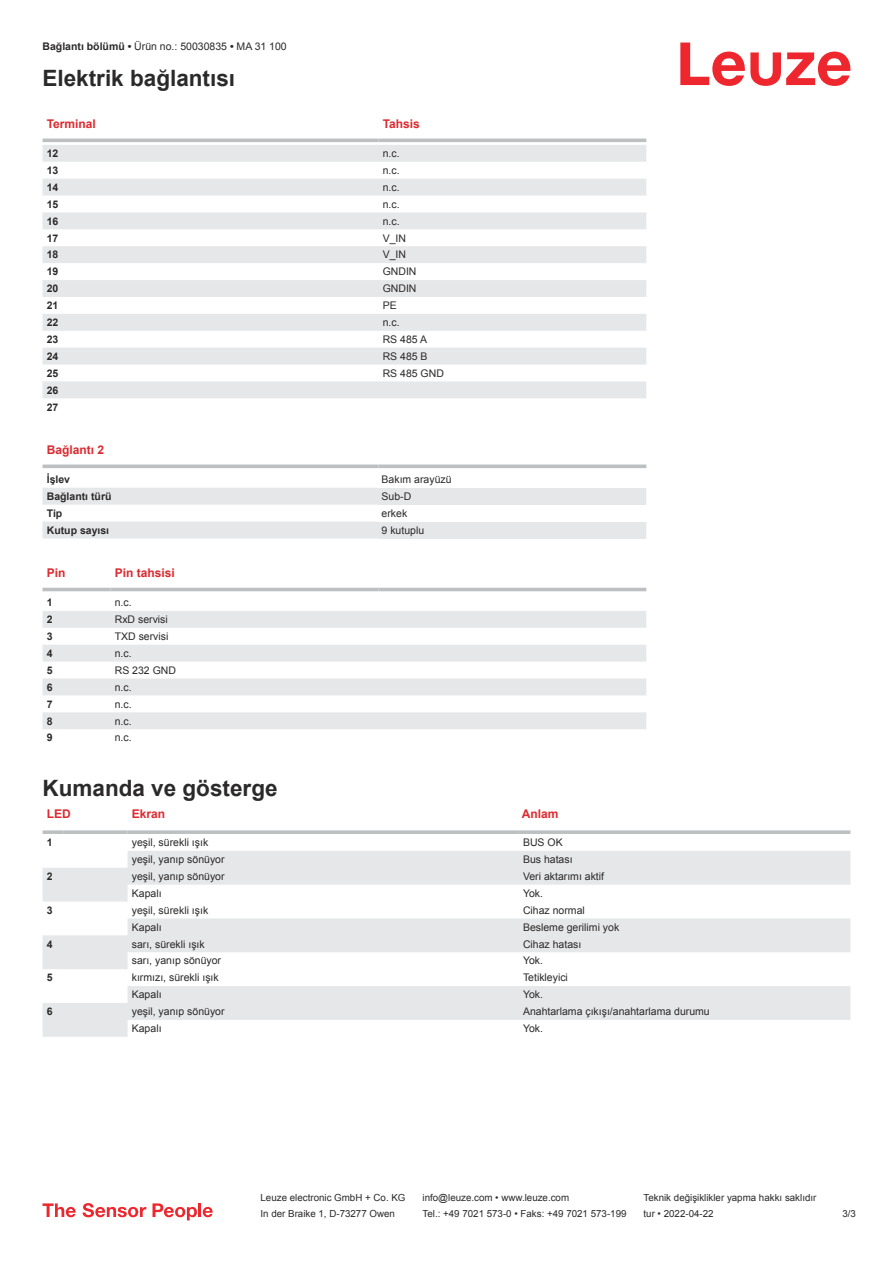
<style>
.page{position:relative;width:893px;height:1263px;background:#fff}
.page>*{position:absolute;margin:0;border:0;box-sizing:border-box;transform-origin:0 0}
.t1{font:700 22.5px "Arial";color:#2b292a}
.t2{font:700 12px "Arial";color:#db2a30}
.t3{font:10.5px "Arial";color:#2b292a}
.t4{font:700 10.5px/17px "Arial";color:#2b292a}
.t5{font:9.75px "Arial";color:#2b292a}
.s1{font-weight:700}
</style>
<div class="page">
<svg style="left:680px;top:43px;width:170px;height:43px"></svg>
<svg style="left:43px;top:145px;width:603px;height:253px;fill:#e6e7e9"></svg>
<hr style="left:43px;top:139px;width:335px;height:3px;background:#bdbfc1">
<hr style="left:378px;top:139px;width:268px;height:3px;background:#bdbfc1">
<svg style="left:43px;top:488px;width:335px;height:50px"></svg>
<svg style="left:43px;top:464px;width:335px;height:4px"></svg>
<svg style="left:378px;top:464px;width:268px;height:4px"></svg>
<div style="left:378px;top:488px;width:268px;height:17px;background:#e6e7e9"></div>
<div style="left:378px;top:521px;width:268px;height:17px;background:#e6e7e9"></div>
<svg style="left:43px;top:587px;width:603px;height:5px"></svg>
<svg style="left:43px;top:611px;width:603px;height:118px;fill:#e6e7e9"></svg>
<hr style="left:43px;top:588px;width:68px;height:3px;background:#bdbfc1">
<hr style="left:111px;top:588px;width:267px;height:3px;background:#bdbfc1">
<hr style="left:378px;top:588px;width:268px;height:3px;background:#bdbfc1">
<svg style="left:43px;top:851px;width:807px;height:186px;fill:#e6e7e9"></svg>
<svg style="left:43px;top:830px;width:21px;height:4px"></svg>
<svg style="left:64px;top:830px;width:64px;height:4px"></svg>
<svg style="left:128px;top:830px;width:391px;height:4px;background:#c3c5c7"></svg>
<svg style="left:519px;top:830px;width:331px;height:4px"></svg>
<svg style="left:43px;top:1203px;width:33px;height:14px"></svg>
<svg style="left:83px;top:1203px;width:63px;height:14px"></svg>
<svg style="left:153px;top:1203px;width:44px;height:17px"></svg>
<hr style="left:198px;top:1203px;width:3px;height:14px;background:#ed272d">
<svg style="left:203px;top:1207px;width:10px;height:10px"></svg>
<p class="t3" style="left:43px;top:43px;width:246px"><span class="s1">Bağlantı bölümü •</span> Ürün no.: 50030835 <span class="s1">•</span> MA 31 100</p>
<h1 class="t1" style="left:43px;top:63px;width:194px">Elektrik bağlantısı</h1>
<p class="t2" style="left:47px;top:115px;width:51px">Terminal</p>
<p class="t2" style="left:383px;top:117px;width:39px">Tahsis</p>
<p class="t4" style="left:47px;top:145px;width:13px">12</p>
<p class="t3" style="left:383px;top:149px;width:18px">n.c.</p>
<p class="t4" style="left:47px;top:162px;width:13px">13</p>
<p class="t3" style="left:383px;top:166px;width:18px">n.c.</p>
<p class="t4" style="left:47px;top:179px;width:13px">14</p>
<p class="t3" style="left:383px;top:183px;width:18px">n.c.</p>
<p class="t4" style="left:47px;top:196px;width:13px">15</p>
<p class="t3" style="left:383px;top:200px;width:18px">n.c.</p>
<p class="t4" style="left:47px;top:213px;width:13px">16</p>
<p class="t3" style="left:383px;top:217px;width:18px">n.c.</p>
<p class="t4" style="left:47px;top:229px;width:13px">17</p>
<p class="t3" style="left:383px;top:234px;width:25px">V_IN</p>
<p class="t4" style="left:47px;top:246px;width:13px">18</p>
<p class="t3" style="left:383px;top:251px;width:25px">V_IN</p>
<p class="t4" style="left:47px;top:263px;width:13px">19</p>
<p class="t3" style="left:383px;top:268px;width:35px">GNDIN</p>
<p class="t4" style="left:47px;top:280px;width:13px">20</p>
<p class="t3" style="left:383px;top:285px;width:35px">GNDIN</p>
<p class="t4" style="left:47px;top:297px;width:13px">21</p>
<p class="t3" style="left:383px;top:301px;width:16px">PE</p>
<p class="t4" style="left:47px;top:314px;width:13px">22</p>
<p class="t3" style="left:383px;top:318px;width:18px">n.c.</p>
<p class="t4" style="left:47px;top:331px;width:13px">23</p>
<p class="t3" style="left:383px;top:335px;width:46px">RS 485 A</p>
<p class="t4" style="left:47px;top:348px;width:13px">24</p>
<p class="t3" style="left:383px;top:352px;width:46px">RS 485 B</p>
<p class="t4" style="left:47px;top:365px;width:13px">25</p>
<p class="t3" style="left:383px;top:369px;width:63px">RS 485 GND</p>
<p class="t4" style="left:47px;top:382px;width:13px">26<br>27</p>
<p class="t2" style="left:47px;top:441px;width:59px">Bağlantı 2</p>
<p class="t4" style="left:47px;top:471px;width:25px">İşlev</p>
<p class="t3" style="left:382px;top:472px;width:72px">Bakım arayüzü</p>
<p class="t4" style="left:47px;top:488px;width:66px">Bağlantı türü</p>
<p class="t3" style="left:382px;top:492px;width:31px">Sub-D</p>
<p class="t4" style="left:47px;top:505px;width:17px">Tip</p>
<p class="t3" style="left:382px;top:509px;width:27px">erkek</p>
<p class="t4" style="left:47px;top:522px;width:64px">Kutup sayısı</p>
<p class="t3" style="left:382px;top:523px;width:44px">9 kutuplu</p>
<p class="t2" style="left:47px;top:566px;width:20px">Pin</p>
<p class="t2" style="left:115px;top:564px;width:62px">Pin tahsisi</p>
<p class="t4" style="left:47px;top:594px;width:7px">1</p>
<p class="t3" style="left:115px;top:598px;width:18px">n.c.</p>
<p class="t4" style="left:47px;top:611px;width:7px">2</p>
<p class="t3" style="left:115px;top:612px;width:55px">RxD servisi</p>
<p class="t4" style="left:47px;top:628px;width:7px">3</p>
<p class="t3" style="left:115px;top:629px;width:55px">TXD servisi</p>
<p class="t4" style="left:47px;top:645px;width:7px">4</p>
<p class="t3" style="left:115px;top:649px;width:18px">n.c.</p>
<p class="t4" style="left:47px;top:662px;width:7px">5</p>
<p class="t3" style="left:115px;top:666px;width:63px">RS 232 GND</p>
<p class="t4" style="left:47px;top:679px;width:7px">6</p>
<p class="t3" style="left:115px;top:683px;width:18px">n.c.</p>
<p class="t4" style="left:47px;top:695px;width:7px">7</p>
<p class="t3" style="left:115px;top:700px;width:18px">n.c.</p>
<p class="t4" style="left:47px;top:712px;width:7px">8</p>
<p class="t3" style="left:115px;top:717px;width:18px">n.c.</p>
<p class="t4" style="left:47px;top:729px;width:7px">9</p>
<p class="t3" style="left:115px;top:734px;width:18px">n.c.</p>
<h1 class="t1" style="left:43px;top:772px;width:237px">Kumanda ve gösterge</h1>
<p class="t2" style="left:47px;top:807px;width:25px">LED</p>
<p class="t2" style="left:132px;top:807px;width:35px">Ekran</p>
<p class="t2" style="left:522px;top:805px;width:38px">Anlam</p>
<p class="t4" style="left:47px;top:834px;width:7px">1</p>
<p class="t3" style="left:132px;top:835px;width:78px">yeşil, sürekli ışık</p>
<p class="t3" style="left:523px;top:838px;width:41px">BUS OK</p>
<p class="t3" style="left:132px;top:852px;width:94px">yeşil, yanıp sönüyor</p>
<p class="t3" style="left:523px;top:852px;width:51px">Bus hatası</p>
<p class="t4" style="left:47px;top:868px;width:7px">2</p>
<p class="t3" style="left:132px;top:869px;width:94px">yeşil, yanıp sönüyor</p>
<p class="t3" style="left:523px;top:869px;width:83px">Veri aktarımı aktif</p>
<p class="t3" style="left:132px;top:886px;width:31px">Kapalı</p>
<p class="t3" style="left:523px;top:889px;width:22px">Yok.</p>
<p class="t4" style="left:47px;top:902px;width:7px">3</p>
<p class="t3" style="left:132px;top:903px;width:78px">yeşil, sürekli ışık</p>
<p class="t3" style="left:523px;top:903px;width:63px">Cihaz normal</p>
<p class="t3" style="left:132px;top:920px;width:31px">Kapalı</p>
<p class="t3" style="left:523px;top:920px;width:98px">Besleme gerilimi yok</p>
<p class="t4" style="left:47px;top:935px;width:7px">4</p>
<p class="t3" style="left:132px;top:937px;width:74px">sarı, sürekli ışık</p>
<p class="t3" style="left:523px;top:937px;width:60px">Cihaz hatası</p>
<p class="t3" style="left:132px;top:953px;width:91px">sarı, yanıp sönüyor</p>
<p class="t3" style="left:523px;top:957px;width:22px">Yok.</p>
<p class="t4" style="left:47px;top:969px;width:7px">5</p>
<p class="t3" style="left:132px;top:970px;width:88px">kırmızı, sürekli ışık</p>
<p class="t3" style="left:523px;top:970px;width:46px">Tetikleyici</p>
<p class="t3" style="left:132px;top:987px;width:31px">Kapalı</p>
<p class="t3" style="left:523px;top:990px;width:22px">Yok.</p>
<p class="t4" style="left:47px;top:1003px;width:7px">6</p>
<p class="t3" style="left:132px;top:1004px;width:94px">yeşil, yanıp sönüyor</p>
<p class="t3" style="left:523px;top:1004px;width:188px">Anahtarlama çıkışı/anahtarlama durumu</p>
<p class="t3" style="left:132px;top:1021px;width:31px">Kapalı</p>
<p class="t3" style="left:523px;top:1024px;width:22px">Yok.</p>
<p class="t5" style="left:261px;top:1194px;width:146px">Leuze electronic GmbH + Co. KG</p>
<p class="t5" style="left:423px;top:1194px;width:148px">info@leuze.com • www.leuze.com</p>
<p class="t5" style="left:644px;top:1191px;width:174px">Teknik değişiklikler yapma hakkı saklıdır</p>
<p class="t5" style="left:261px;top:1210px;width:136px">In der Braike 1, D-73277 Owen</p>
<p class="t5" style="left:423px;top:1207px;width:205px">Tel.: +49 7021 573-0 • Faks: +49 7021 573-199</p>
<p class="t5" style="left:644px;top:1210px;width:72px">tur • 2022-04-22</p>
<p class="t5" style="left:842px;top:1210px;width:15px">3 /3</p>
</div>
